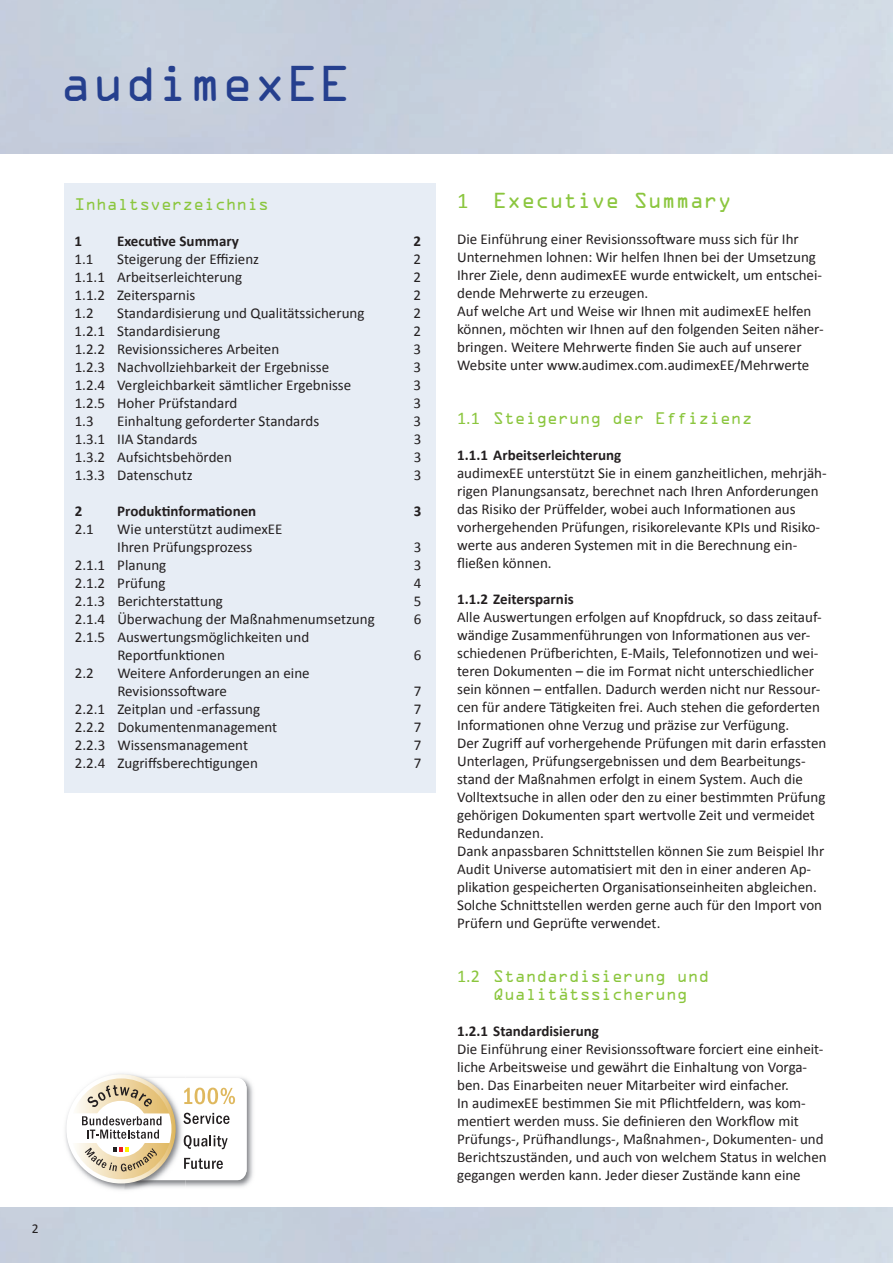
<style>
.page{position:relative;width:893px;height:1263px;background:#fff}
.page>*{position:absolute;margin:0;border:0;box-sizing:border-box;transform-origin:0 0}
.t1{font:45px "OCRAM";color:#253f8e}
.t2{font:19.5px "OCRAM";color:#8bc63e}
.t3{font:15px/18px "Calibri";color:#231f20}
.t4{font:700 15px "Calibri";color:#231f20}
.t5{font:15px/18px "OCRAM";color:#8bc63e}
.t6{font:13.5px "Calibri";color:#231f20}
.s1{font-family:"Calibri";font-size:22.5px}
.s2{font-family:"Calibri";font-size:18px}
</style>
<div class="page">
<div style="left:64px;top:183px;width:372px;height:610px;background:#e7edf5"></div>
<img style="left:186px;top:1077px;width:67px;height:110px">
<img style="left:65px;top:1073px;width:121px;height:117px">
<svg style="left:66px;top:1074px;width:110px;height:109px"></svg>
<svg style="left:71px;top:1078px;width:176px;height:102px"></svg>
<h1 class="t1" style="left:60px;top:57px;width:293px">audimexEE</h1>
<p class="t6" style="left:32px;top:1220px;width:8px">2</p>
<p class="t5" style="left:75px;top:196px;width:196px">Inhaltsverzeichnis</p>
<p class="t4" style="left:75px;top:232px;width:9px">1</p>
<p class="t4" style="left:117px;top:232px;width:123px">Executive Summary</p>
<p class="t4" style="left:413px;top:232px;width:9px">2</p>
<p class="t3" style="left:75px;top:250px;width:20px">1.1</p>
<p class="t3" style="left:117px;top:250px;width:144px">Steigerung der Effizienz</p>
<p class="t3" style="left:413px;top:250px;width:9px">2</p>
<p class="t3" style="left:75px;top:268px;width:169px">1.1.1 Arbeitserleichterung</p>
<p class="t3" style="left:414px;top:268px;width:9px">2</p>
<p class="t3" style="left:75px;top:286px;width:122px">1.1.2 Zeitersparnis</p>
<p class="t3" style="left:414px;top:286px;width:9px">2</p>
<p class="t3" style="left:75px;top:304px;width:20px">1.2</p>
<p class="t3" style="left:117px;top:304px;width:249px">Standardisierung und Qualitätssicherung</p>
<p class="t3" style="left:414px;top:304px;width:9px">2</p>
<p class="t3" style="left:75px;top:322px;width:147px">1.2.1 Standardisierung</p>
<p class="t3" style="left:414px;top:322px;width:9px">2</p>
<p class="t3" style="left:75px;top:340px;width:206px">1.2.2 Revisionssicheres Arbeiten</p>
<p class="t3" style="left:414px;top:340px;width:9px">3</p>
<p class="t3" style="left:75px;top:358px;width:256px">1.2.3 Nachvollziehbarkeit der Ergebnisse</p>
<p class="t3" style="left:414px;top:358px;width:9px">3</p>
<p class="t3" style="left:75px;top:376px;width:278px">1.2.4 Vergleichbarkeit sämtlicher Ergebnisse</p>
<p class="t3" style="left:414px;top:376px;width:9px">3</p>
<p class="t3" style="left:75px;top:394px;width:164px">1.2.5 Hoher Prüfstandard</p>
<p class="t3" style="left:414px;top:394px;width:9px">3</p>
<p class="t3" style="left:75px;top:412px;width:20px">1.3</p>
<p class="t3" style="left:117px;top:412px;width:204px">Einhaltung geforderter Standards</p>
<p class="t3" style="left:414px;top:412px;width:9px">3</p>
<p class="t3" style="left:75px;top:430px;width:124px">1.3.1 IIA Standards</p>
<p class="t3" style="left:414px;top:430px;width:9px">3</p>
<p class="t3" style="left:75px;top:448px;width:159px">1.3.2 Aufsichtsbehörden</p>
<p class="t3" style="left:414px;top:448px;width:9px">3</p>
<p class="t3" style="left:75px;top:466px;width:119px">1.3.3 Datenschutz</p>
<p class="t3" style="left:414px;top:466px;width:9px">3</p>
<p class="t4" style="left:75px;top:502px;width:9px">2</p>
<p class="t4" style="left:117px;top:502px;width:141px">Produktinformationen</p>
<p class="t4" style="left:414px;top:502px;width:9px">3</p>
<p class="t3" style="left:75px;top:520px;width:20px">2.1</p>
<p class="t3" style="left:117px;top:520px;width:167px">Wie unterstützt audimexEE<br>Ihren Prüfungsprozess</p>
<p class="t3" style="left:414px;top:538px;width:9px">3</p>
<p class="t3" style="left:75px;top:556px;width:93px">2.1.1 Planung</p>
<p class="t3" style="left:414px;top:556px;width:9px">3</p>
<p class="t3" style="left:75px;top:574px;width:92px">2.1.2 Prüfung</p>
<p class="t3" style="left:414px;top:574px;width:9px">4</p>
<p class="t3" style="left:75px;top:592px;width:150px">2.1.3 Berichterstattung</p>
<p class="t3" style="left:414px;top:592px;width:9px">5</p>
<p class="t3" style="left:75px;top:610px;width:301px">2.1.4 Überwachung der Maßnahmenumsetzung</p>
<p class="t3" style="left:414px;top:610px;width:9px">6</p>
<p class="t3" style="left:117px;top:628px;width:193px;text-indent:-43px">2.1.5 Auswertungsmöglichkeiten und<br>Reportfunktionen</p>
<p class="t3" style="left:414px;top:646px;width:9px">6</p>
<p class="t3" style="left:75px;top:664px;width:20px">2.2</p>
<p class="t3" style="left:117px;top:664px;width:194px">Weitere Anforderungen an eine<br>Revisionssoftware</p>
<p class="t3" style="left:414px;top:682px;width:9px">7</p>
<p class="t3" style="left:75px;top:700px;width:187px">2.2.1 Zeitplan und -erfassung</p>
<p class="t3" style="left:414px;top:700px;width:9px">7</p>
<p class="t3" style="left:75px;top:718px;width:204px">2.2.2 Dokumentenmanagement</p>
<p class="t3" style="left:414px;top:718px;width:9px">7</p>
<p class="t3" style="left:75px;top:736px;width:175px">2.2.3 Wissensmanagement</p>
<p class="t3" style="left:414px;top:736px;width:9px">7</p>
<p class="t3" style="left:75px;top:754px;width:184px">2.2.4 Zugriffsberechtigungen</p>
<p class="t3" style="left:414px;top:754px;width:9px">7</p>
<h2 class="t2" style="left:457px;top:189px;width:276px"><span class="s1">1</span> Executive Summary</h2>
<p class="t3" style="left:457px;top:230px;width:368px">Die Einführung einer Revisionssoftware muss sich für Ihr Unternehmen lohnen: Wir helfen Ihnen bei der Umsetzung Ihrer Ziele, denn audimexEE wurde entwickelt, um entschei&shy;dende Mehrwerte zu erzeugen.<br>Auf welche Art und Weise wir Ihnen mit audimexEE helfen können, möchten wir Ihnen auf den folgenden Seiten näher&shy;bringen. Weitere Mehrwerte finden Sie auch auf unserer Website unter www.audimex.com.audimexEE/Mehrwerte</p>
<p class="t5" style="left:457px;top:410px;width:297px"><span class="s2">1.1</span> Steigerung der Effizienz</p>
<p class="t4" style="left:457px;top:445px;width:166px">1.1.1 Arbeitserleichterung</p>
<p class="t3" style="left:457px;top:464px;width:371px">audimexEE unterstützt Sie in einem ganzheitlichen, mehrjäh&shy;rigen Planungsansatz, berechnet nach Ihren Anforderungen das Risiko der Prüffelder, wobei auch Informationen aus vorhergehenden Prüfungen, risikorelevante KPIs und Risiko&shy;werte aus anderen Systemen mit in die Berechnung ein&shy;fließen können.</p>
<p class="t4" style="left:457px;top:589px;width:118px">1.1.2 Zeitersparnis</p>
<p class="t3" style="left:457px;top:608px;width:371px">Alle Auswertungen erfolgen auf Knopfdruck, so dass zeitauf&shy;wändige Zusammenführungen von Informationen aus ver&shy;schiedenen Prüfberichten, E-Mails, Telefonnotizen und wei&shy;teren Dokumenten – die im Format nicht unterschiedlicher sein können – entfallen. Dadurch werden nicht nur Ressour&shy;cen für andere Tätigkeiten frei. Auch stehen die geforderten Informationen ohne Verzug und präzise zur Verfügung.<br>Der Zugriff auf vorhergehende Prüfungen mit darin erfassten Unterlagen, Prüfungsergebnissen und dem Bearbeitungs&shy;stand der Maßnahmen erfolgt in einem System. Auch die Volltextsuche in allen oder den zu einer bestimmten Prüfung gehörigen Dokumenten spart wertvolle Zeit und vermeidet Redundanzen.<br>Dank anpassbaren Schnittstellen können Sie zum Beispiel Ihr Audit Universe automatisiert mit den in einer anderen Ap&shy;plikation gespeicherten Organisationseinheiten abgleichen.<br>Solche Schnittstellen werden gerne auch für den Import von Prüfern und Geprüfte verwendet.</p>
<p class="t5" style="left:493px;top:968px;width:218px;text-indent:-36px"><span class="s2">1.2</span> Standardisierung und<br>Qualitätssicherung</p>
<p class="t4" style="left:457px;top:1021px;width:143px">1.2.1 Standardisierung</p>
<p class="t3" style="left:457px;top:1040px;width:371px">Die Einführung einer Revisionssoftware forciert eine einheit&shy;liche Arbeitsweise und gewährt die Einhaltung von Vorga&shy;ben. Das Einarbeiten neuer Mitarbeiter wird einfacher.<br>In audimexEE bestimmen Sie mit Pflichtfeldern, was kom&shy;mentiert werden muss. Sie definieren den Workflow mit Prüfungs-, Prüfhandlungs-, Maßnahmen-, Dokumenten- und Berichtszuständen, und auch von welchem Status in welchen gegangen werden kann. Jeder dieser Zustände kann eine</p>
</div>
